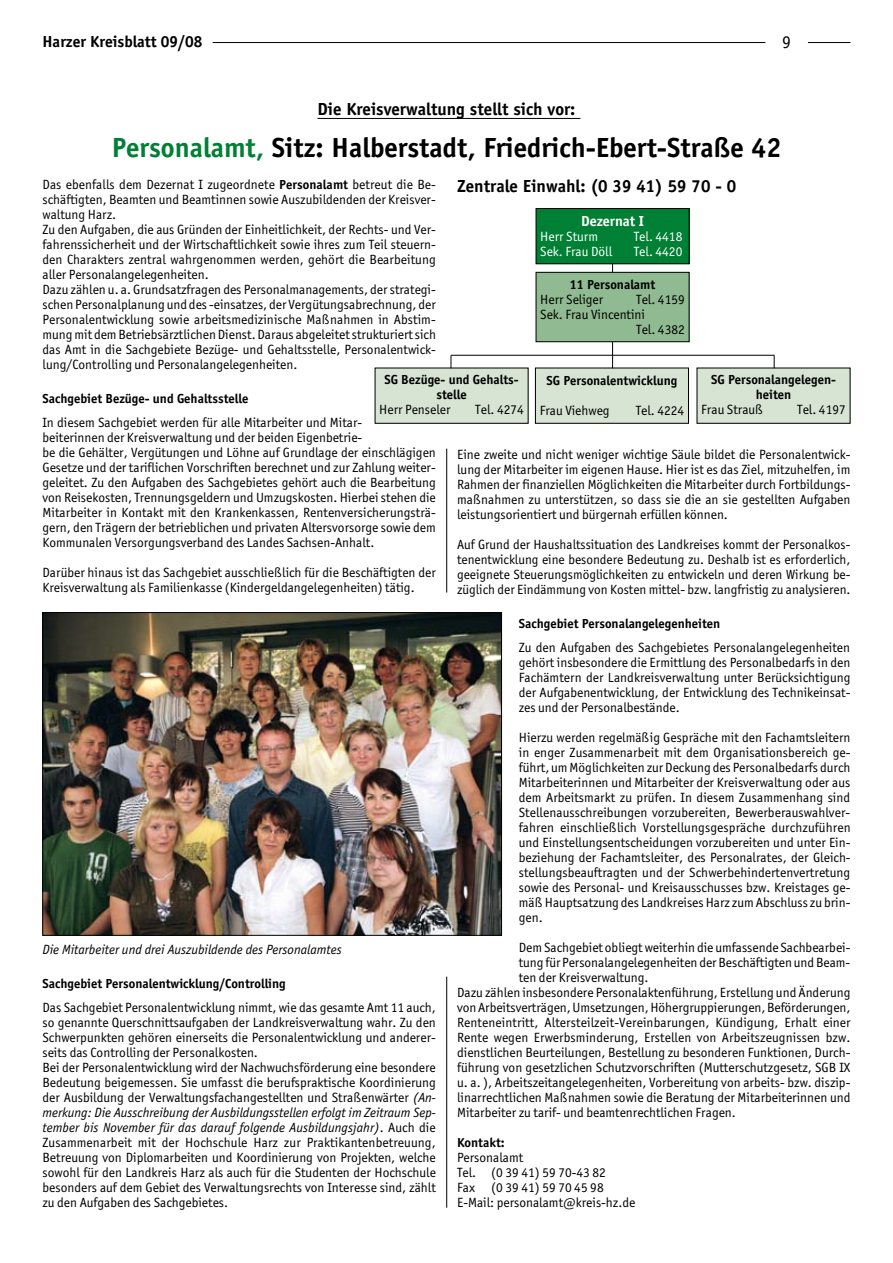
<style>
.page{position:relative;width:893px;height:1263px;background:#fff}
.page>*{position:absolute;margin:0;border:0;box-sizing:border-box;transform-origin:0 0}
.t1{font:700 28.5px "Officina Sans";color:#000}
.t2{font:700 18px "Officina Sans";color:#000}
.t3{font:18px "Officina Sans";color:#000}
.t4{font:700 16.5px "Officina Sans";color:#000}
.t5{font:700 15px "Officina Sans";color:#fff}
.t6{font:13.5px/15px "Officina Sans";color:#000}
.t7{font:700 13.5px/15px "Officina Sans";color:#000;text-align:center}
.t8{font:italic 13.5px "Officina Sans";color:#000}
.t9{font:13.5px "Officina Sans";color:#fff}
.s1{color:#008035}
.s2{font-weight:700}
.s3{font-style:italic}
</style>
<div class="page">
<hr style="left:808px;top:42px;width:42px;height:1px;background:#000">
<hr style="left:213px;top:42px;width:552px;height:1px;background:#000">
<hr style="left:446px;top:449px;width:1px;height:143px;background:#000">
<hr style="left:446px;top:977px;width:1px;height:231px;background:#000">
<img style="left:45px;top:614px;width:455px;height:319px">
<div style="left:43px;top:612px;width:459px;height:323px;border:1px solid #000"></div>
<hr style="left:317px;top:118px;width:263px;height:1px;background:#000">
<hr style="left:612px;top:260px;width:1px;height:95px;background:#000">
<div style="left:536px;top:272px;width:153px;height:70px;background:#90ba91"></div>
<div style="left:536px;top:272px;width:153px;height:70px;border:1px solid #000"></div>
<div style="left:375px;top:368px;width:153px;height:55px;background:#d7e4d4"></div>
<div style="left:375px;top:368px;width:153px;height:56px;border:1px solid #000"></div>
<div style="left:535px;top:368px;width:153px;height:55px;background:#d7e4d4"></div>
<div style="left:535px;top:368px;width:154px;height:56px;border:1px solid #000"></div>
<div style="left:697px;top:368px;width:153px;height:55px;background:#d7e4d4"></div>
<div style="left:697px;top:368px;width:153px;height:56px;border:1px solid #000"></div>
<div style="left:536px;top:209px;width:153px;height:55px;background:#008035"></div>
<div style="left:536px;top:208px;width:153px;height:56px;border:1px solid #000"></div>
<hr style="left:451px;top:355px;width:323px;height:1px;background:#000">
<svg style="left:451px;top:355px;width:1px;height:13px"></svg>
<svg style="left:612px;top:355px;width:1px;height:13px"></svg>
<svg style="left:774px;top:355px;width:1px;height:13px"></svg>
<p class="t4" style="left:43px;top:32px;width:162px">Harzer Kreisblatt 09/08</p>
<h2 class="t3" style="left:782px;top:32px;width:10px">9</h2>
<h2 class="t2" style="left:317px;top:99px;width:259px">Die Kreisverwaltung stellt sich vor:</h2>
<h1 class="t1" style="left:112px;top:130px;width:671px"><span class="s1">Personalamt,</span> Sitz: Halberstadt, Friedrich-Ebert-Straße 42</h1>
<h2 class="t2" style="left:457px;top:175px;width:281px">Zentrale Einwahl: (0 39 41) 59 70 - 0</h2>
<p class="t5" style="left:581px;top:212px;width:64px">Dezernat I</p>
<p class="t9" style="left:540px;top:229px;width:59px">Herr Sturm</p>
<p class="t9" style="left:634px;top:229px;width:50px">Tel. 4418</p>
<p class="t9" style="left:540px;top:244px;width:73px">Sek. Frau Döll</p>
<p class="t9" style="left:634px;top:244px;width:50px">Tel. 4420</p>
<p class="t6" style="left:43px;top:177px;width:395px">Das ebenfalls dem Dezernat I zugeordnete <span class="s2">Personalamt</span> betreut die Be&shy;schäftigten, Beamten und Beamtinnen sowie Auszubildenden der Kreisver&shy;waltung Harz.<br>Zu den Aufgaben, die aus Gründen der Einheitlichkeit, der Rechts- und Ver&shy;fahrenssicherheit und der Wirtschaftlichkeit sowie ihres zum Teil steuern&shy;den Charakters zentral wahrgenommen werden, gehört die Bearbeitung aller Personalangelegenheiten.<br>Dazu zählen u. a. Grundsatzfragen des Personalmanagements, der strategi&shy;schen Personalplanung und des -einsatzes, der Vergütungsabrechnung, der Personalentwicklung sowie arbeitsmedizinische Maßnahmen in Abstim&shy;mung mit dem Betriebsärztlichen Dienst. Daraus abgeleitet strukturiert sich das Amt in die Sachgebiete Bezüge- und Gehaltsstelle, Personalentwick&shy;lung/Controlling und Personalangelegenheiten.</p>
<p class="t7" style="left:43px;top:391px;width:207px">Sachgebiet Bezüge- und Gehaltsstelle</p>
<p class="t6" style="left:43px;top:415px;width:395px">In diesem Sachgebiet werden für alle Mitarbeiter und Mitar-<br>beiterinnen der Kreisverwaltung und der beiden Eigenbetrie-<br>be die Gehälter, Vergütungen und Löhne auf Grundlage der einschlägigen Gesetze und der tariflichen Vorschriften berechnet und zur Zahlung weiter&shy;geleitet. Zu den Aufgaben des Sachgebietes gehört auch die Bearbeitung von Reisekosten, Trennungsgeldern und Umzugskosten. Hierbei stehen die Mitarbeiter in Kontakt mit den Krankenkassen, Rentenversicherungsträ&shy;gern, den Trägern der betrieblichen und privaten Altersvorsorge sowie dem Kommunalen Versorgungsverband des Landes Sachsen-Anhalt.</p>
<p class="t6" style="left:43px;top:565px;width:395px">Darüber hinaus ist das Sachgebiet ausschließlich für die Beschäftigten der<br>Kreisverwaltung als Familienkasse (Kindergeldangelegenheiten) tätig.</p>
<p class="t7" style="left:570px;top:277px;width:87px">11 Personalamt</p>
<p class="t6" style="left:540px;top:292px;width:64px">Herr Seliger</p>
<p class="t6" style="left:636px;top:292px;width:50px">Tel. 4159</p>
<p class="t6" style="left:540px;top:307px;width:106px">Sek. Frau Vincentini</p>
<p class="t6" style="left:636px;top:322px;width:50px">Tel. 4382</p>
<p class="t7" style="left:384px;top:372px;width:136px">SG Bezüge- und Gehalts&shy;stelle</p>
<p class="t6" style="left:379px;top:402px;width:73px">Herr Penseler</p>
<p class="t6" style="left:475px;top:402px;width:50px">Tel. 4274</p>
<p class="t7" style="left:711px;top:372px;width:126px">SG Personalangelegen&shy;heiten</p>
<p class="t6" style="left:701px;top:402px;width:64px">Frau Strauß</p>
<p class="t6" style="left:797px;top:402px;width:50px">Tel. 4197</p>
<p class="t7" style="left:547px;top:373px;width:132px">SG Personalentwicklung</p>
<p class="t6" style="left:540px;top:403px;width:71px">Frau Viehweg</p>
<p class="t6" style="left:636px;top:403px;width:50px">Tel. 4224</p>
<p class="t6" style="left:457px;top:447px;width:395px;text-align:justify">Eine zweite und nicht weniger wichtige Säule bildet die Personalentwick&shy;lung der Mitarbeiter im eigenen Hause. Hier ist es das Ziel, mitzuhelfen, im Rahmen der finanziellen Möglichkeiten die Mitarbeiter durch Fortbildungs&shy;maßnahmen zu unterstützen, so dass sie die an sie gestellten Aufgaben leistungsorientiert und bürgernah erfüllen können.</p>
<p class="t6" style="left:457px;top:537px;width:395px;text-align:justify">Auf Grund der Haushaltssituation des Landkreises kommt der Personalkos&shy;tenentwicklung eine besondere Bedeutung zu. Deshalb ist es erforderlich, geeignete Steuerungsmöglichkeiten zu entwickeln und deren Wirkung be&shy;züglich der Eindämmung von Kosten mittel- bzw. langfristig zu analysieren.</p>
<p class="t7" style="left:519px;top:616px;width:203px">Sachgebiet Personalangelegenheiten</p>
<p class="t6" style="left:519px;top:640px;width:333px;text-align:justify">Zu den Aufgaben des Sachgebietes Personalangelegenheiten gehört insbesondere die Ermittlung des Personalbedarfs in den Fachämtern der Landkreisverwaltung unter Berücksichtigung der Aufgabenentwicklung, der Entwicklung des Technikeinsat&shy;zes und der Personalbestände.</p>
<p class="t6" style="left:519px;top:730px;width:333px;text-align:justify">Hierzu werden regelmäßig Gespräche mit den Fachamtsleitern in enger Zusammenarbeit mit dem Organisationsbereich ge&shy;führt, um Möglichkeiten zur Deckung des Personalbedarfs durch Mitarbeiterinnen und Mitarbeiter der Kreisverwaltung oder aus dem Arbeitsmarkt zu prüfen. In diesem Zusammenhang sind Stellenausschreibungen vorzubereiten, Bewerberauswahlver&shy;fahren einschließlich Vorstellungsgespräche durchzuführen und Einstellungsentscheidungen vorzubereiten und unter Ein&shy;beziehung der Fachamtsleiter, des Personalrates, der Gleich&shy;stellungsbeauftragten und der Schwerbehindertenvertretung sowie des Personal- und Kreisausschusses bzw. Kreistages ge&shy;mäß Hauptsatzung des Landkreises Harz zum Abschluss zu brin&shy;gen.</p>
<p class="t6" style="left:519px;top:940px;width:333px">Dem Sachgebiet obliegt weiterhin die umfassende Sachbearbei-</p>
<p class="t6" style="left:519px;top:955px;width:333px">tung für Personalangelegenheiten der Beschäftigten und Beam-</p>
<p class="t6" style="left:519px;top:970px;width:131px">ten der Kreisverwaltung.</p>
<p class="t6" style="left:457px;top:985px;width:395px">Dazu zählen insbesondere Personalaktenführung, Erstellung und Änderung</p>
<p class="t6" style="left:457px;top:1000px;width:395px">von Arbeitsverträgen, Umsetzungen, Höhergruppierungen, Beförderungen,</p>
<p class="t6" style="left:457px;top:1015px;width:395px">Renteneintritt, Altersteilzeit-Vereinbarungen, Kündigung, Erhalt einer</p>
<p class="t6" style="left:457px;top:1030px;width:395px">Rente wegen Erwerbsminderung, Erstellen von Arbeitszeugnissen bzw.</p>
<p class="t6" style="left:457px;top:1045px;width:395px">dienstlichen Beurteilungen, Bestellung zu besonderen Funktionen, Durch-</p>
<p class="t6" style="left:457px;top:1060px;width:395px">führung von gesetzlichen Schutzvorschriften (Mutterschutzgesetz, SGB IX</p>
<p class="t6" style="left:457px;top:1075px;width:395px">u. a. ), Arbeitszeitangelegenheiten, Vorbereitung von arbeits- bzw. diszip-</p>
<p class="t6" style="left:457px;top:1090px;width:395px">linarrechtlichen Maßnahmen sowie die Beratung der Mitarbeiterinnen und</p>
<p class="t6" style="left:457px;top:1105px;width:280px">Mitarbeiter zu tarif- und beamtenrechtlichen Fragen.</p>
<p class="t7" style="left:457px;top:1135px;width:49px">Kontakt:</p>
<p class="t6" style="left:457px;top:1150px;width:180px">Personalamt<br>Tel. (0 39 41) 59 70-43 82<br>Fax (0 39 41) 59 70 45 98<br>E-Mail: personalamt@kreis-hz.de</p>
<p class="t8" style="left:43px;top:942px;width:301px">Die Mitarbeiter und drei Auszubildende des Personalamtes</p>
<p class="t7" style="left:43px;top:976px;width:245px">Sachgebiet Personalentwicklung/Controlling</p>
<p class="t6" style="left:43px;top:1000px;width:395px">Das Sachgebiet Personalentwicklung nimmt, wie das gesamte Amt 11 auch, so genannte Querschnittsaufgaben der Landkreisverwaltung wahr. Zu den Schwerpunkten gehören einerseits die Personalentwicklung und anderer&shy;seits das Controlling der Personalkosten.<br>Bei der Personalentwicklung wird der Nachwuchsförderung eine besondere Bedeutung beigemessen. Sie umfasst die berufspraktische Koordinierung der Ausbildung der Verwaltungsfachangestellten und Straßenwärter <span class="s3">(An&shy;merkung: Die Ausschreibung der Ausbildungsstellen erfolgt im Zeitraum Sep&shy;tember bis November für das darauf folgende Ausbildungsjahr)</span>. Auch die Zusammenarbeit mit der Hochschule Harz zur Praktikantenbetreuung, Betreuung von Diplomarbeiten und Koordinierung von Projekten, welche sowohl für den Landkreis Harz als auch für die Studenten der Hochschule besonders auf dem Gebiet des Verwaltungsrechts von Interesse sind, zählt zu den Aufgaben des Sachgebietes.</p>
</div>
